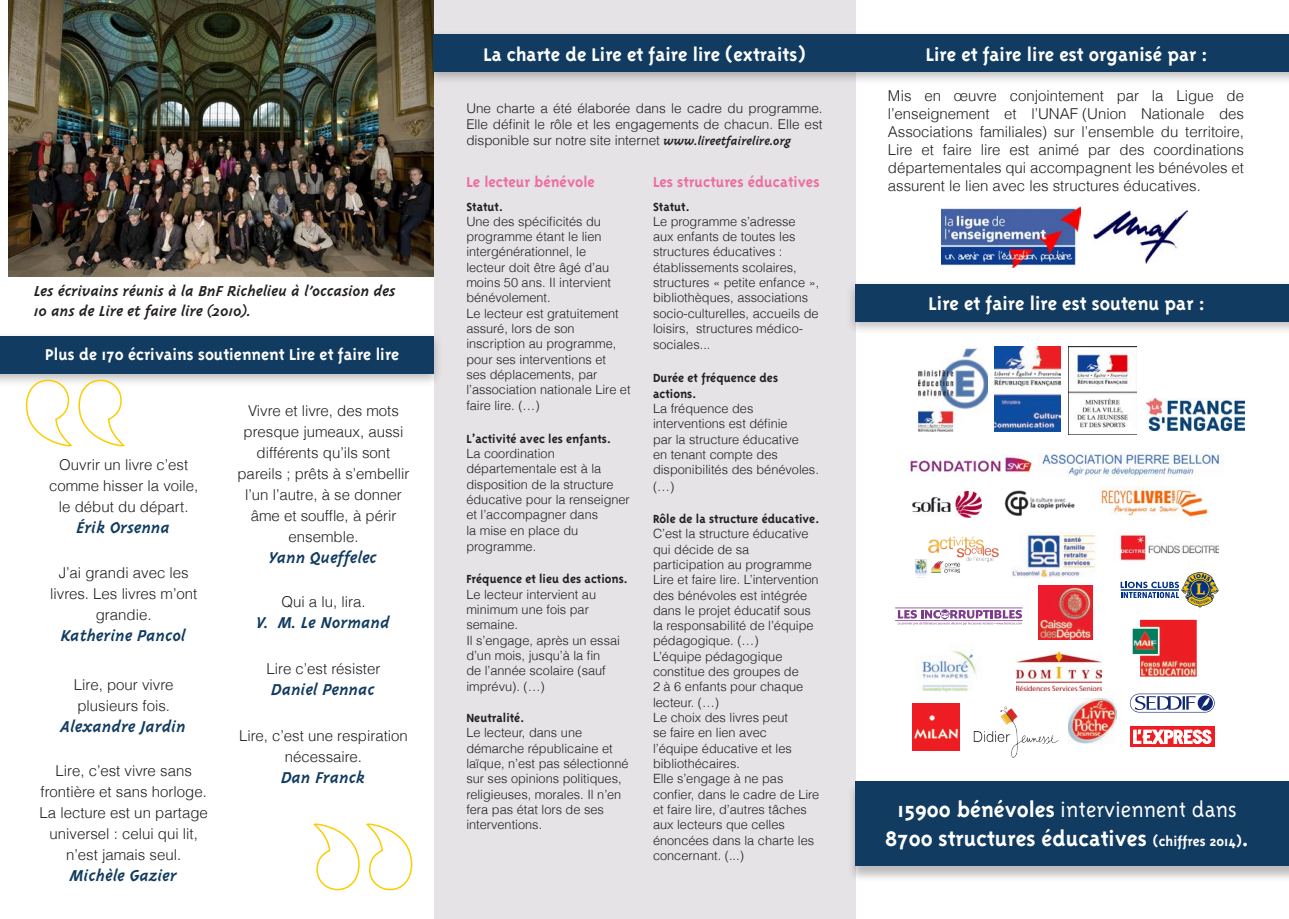
<style>
.page{position:relative;width:1289px;height:919px;background:#fff}
.page>*{position:absolute;margin:0;border:0;box-sizing:border-box;transform-origin:0 0}
.t1{font:700 24.15px "Triplex";color:#fff}
.t2{font:300 24.15px "Triplex";color:#fff}
.t3{font:700 21px "Triplex";color:#fff}
.t4{font:italic 700 18px "Triplex";color:#113b60}
.t5{font:700 18px "Triplex";color:#fff}
.t6{font:italic 700 16.5px/19.8px "Triplex";color:#231f20}
.t7{font:700 16.5px "Triplex";color:#ed6e9f}
.t8{font:300 15px/21px "Helvetica";color:#231f20;text-align:center}
.t9{font:300 13.5px/16.2px "Helvetica";color:#231f20;text-align:justify}
.t10{font:700 13.5px/16.2px "Triplex";color:#231f20}
.t11{font:300 12.75px/15.3px "Helvetica";color:#231f20}
.s1{font-family:"Triplex";font-weight:700;font-style:italic}
.s2{font-weight:700}
.s3{font-size:15.45px}
</style>
<div class="page">
<div style="left:434px;top:0;width:421px;height:918px;background:#e5e3e6"></div>
<img style="left:8px;top:0;width:426px;height:277px">
<div style="left:0;top:331px;width:443px;height:55px;background:#231f20;opacity:.3"></div>
<div style="left:0;top:336px;width:434px;height:37px;background:#113b60"></div>
<div style="left:846px;top:280px;width:442px;height:55px;background:#231f20;opacity:.3"></div>
<div style="left:855px;top:285px;width:433px;height:37px;background:#113b60"></div>
<img style="left:1038px;top:585px;width:54px;height:54px">
<img style="left:918px;top:346px;width:69px;height:85px">
<img style="left:1038px;top:454px;width:184px;height:22px">
<img style="left:921px;top:650px;width:56px;height:42px">
<div style="left:1129px;top:726px;width:85px;height:21px;background:#ee1d23"></div>
<svg style="left:1133px;top:729px;width:78px;height:15px"></svg>
<img style="left:905px;top:454px;width:127px;height:22px">
<img style="left:994px;top:346px;width:66px;height:85px">
<img style="left:1119px;top:534px;width:99px;height:27px">
<img style="left:1132px;top:619px;width:64px;height:57px">
<img style="left:1098px;top:486px;width:112px;height:32px">
<img style="left:1068px;top:346px;width:68px;height:88px">
<img style="left:912px;top:703px;width:47px;height:47px">
<svg style="left:1129px;top:693px;width:85px;height:19px"></svg>
<img style="left:1000px;top:706px;width:16px;height:51px">
<svg style="left:1120px;top:572px;width:98px;height:35px"></svg>
<hr style="left:1120px;top:589px;width:58px;height:1px;background:#003186">
<img style="left:1012px;top:533px;width:84px;height:44px">
<img style="left:915px;top:536px;width:84px;height:42px">
<img style="left:1016px;top:651px;width:85px;height:39px">
<img style="left:1068px;top:698px;width:48px;height:45px">
<svg style="left:25px;top:379px;width:101px;height:68px"></svg>
<svg style="left:313px;top:823px;width:100px;height:68px"></svg>
<div style="left:425px;top:30px;width:863px;height:55px;background:#231f20;opacity:.3"></div>
<div style="left:434px;top:35px;width:854px;height:37px;background:#113b60"></div>
<div style="left:846px;top:781px;width:442px;height:101px;background:#231f20;opacity:.3"></div>
<div style="left:855px;top:781px;width:433px;height:84px;background:#113b60"></div>
<img style="left:1093px;top:210px;width:94px;height:54px">
<img style="left:941px;top:206px;width:139px;height:61px">
<img style="left:912px;top:492px;width:69px;height:25px">
<img style="left:1004px;top:490px;width:71px;height:26px">
<svg style="left:895px;top:607px;width:127px;height:18px"></svg>
<img style="left:1146px;top:398px;width:97px;height:32px">
<p class="t6" style="left:34px;top:282px;width:363px">Les écrivains réunis à la BnF Richelieu à l’occasion des<br>10 ans de Lire et faire lire (2010).</p>
<p class="t5" style="left:45px;top:344px;width:355px">Plus de 170 écrivains soutiennent Lire et faire lire</p>
<p class="t8" style="left:49px;top:454px;width:151px">Ouvrir un livre c’est comme hisser la voile,</p>
<p class="t8" style="left:59px;top:496px;width:131px">le début du départ.</p>
<p class="t4" style="left:77px;top:518px;width:95px">Érik Orsenna</p>
<p class="t8" style="left:50px;top:562px;width:148px">J’ai grandi avec les livres. Les livres m’ont grandie.</p>
<p class="t4" style="left:61px;top:626px;width:126px">Katherine Pancol</p>
<p class="t8" style="left:74px;top:673px;width:101px">Lire, pour vivre</p>
<p class="t8" style="left:77px;top:694px;width:94px">plusieurs fois.</p>
<p class="t4" style="left:61px;top:717px;width:127px">Alexandre Jardin</p>
<p class="t8" style="left:39px;top:760px;width:170px">Lire, c’est vivre sans frontière et sans horloge.<br>La lecture est un partage universel : celui qui lit, n’est jamais seul.</p>
<p class="t4" style="left:70px;top:866px;width:109px">Michèle Gazier</p>
<p class="t8" style="left:237px;top:400px;width:173px">Vivre et livre, des mots presque jumeaux, aussi différents qu’ils sont pareils ; prêts à s’embellir l’un l’autre, à se donner âme et souffle, à périr ensemble.</p>
<p class="t4" style="left:269px;top:548px;width:109px">Yann Queffelec</p>
<p class="t8" style="left:281px;top:591px;width:86px">Qui a lu, lira.</p>
<p class="t4" style="left:257px;top:614px;width:135px">V. M. Le Normand</p>
<p class="t8" style="left:267px;top:658px;width:115px">Lire c’est résister</p>
<p class="t4" style="left:271px;top:681px;width:105px">Daniel Pennac</p>
<p class="t8" style="left:239px;top:725px;width:170px">Lire, c’est une respiration nécessaire.</p>
<p class="t4" style="left:281px;top:768px;width:86px">Dan Franck</p>
<p class="t3" style="left:483px;top:43px;width:324px">La charte de Lire et faire lire (extraits)</p>
<p class="t9" style="left:466px;top:100px;width:358px">Une charte a été élaborée dans le cadre du programme.<br>Elle définit le rôle et les engagements de chacun. Elle est disponible sur notre site internet <span class="s1">www.lireetfairelire.org</span></p>
<p class="t7" style="left:466px;top:173px;width:130px">Le lecteur bénévole</p>
<p class="t10" style="left:466px;top:198px;width:38px">Statut.</p>
<p class="t11" style="left:466px;top:213px;width:146px">Une des spécificités du programme étant le lien intergénérationnel, le lecteur doit être âgé d’au moins 50 ans. Il intervient bénévolement.</p>
<p class="t11" style="left:466px;top:305px;width:166px">Le lecteur est gratuitement assuré, lors de son inscription au programme, pour ses interventions et<br>ses déplacements, par l’association nationale Lire et faire lire. (…)</p>
<p class="t10" style="left:466px;top:430px;width:146px">L’activité avec les enfants.</p>
<p class="t11" style="left:466px;top:446px;width:165px">La coordination départementale est à la disposition de la structure éducative pour la renseigner et l’accompagner dans<br>la mise en place du programme.</p>
<p class="t10" style="left:466px;top:571px;width:163px">Fréquence et lieu des actions.</p>
<p class="t11" style="left:466px;top:586px;width:131px">Le lecteur intervient au minimum une fois par semaine.</p>
<p class="t11" style="left:466px;top:632px;width:155px">Il s’engage, après un essai d’un mois, jusqu’à la fin<br>de l’année scolaire (sauf imprévu). (…)</p>
<p class="t10" style="left:466px;top:709px;width:60px">Neutralité.</p>
<p class="t11" style="left:466px;top:725px;width:164px">Le lecteur, dans une démarche républicaine et laïque, n’est pas sélectionné sur ses opinions politiques, religieuses, morales. Il n’en fera pas état lors de ses interventions.</p>
<p class="t7" style="left:653px;top:173px;width:168px">Les structures éducatives</p>
<p class="t10" style="left:653px;top:198px;width:38px">Statut.</p>
<p class="t11" style="left:653px;top:213px;width:168px">Le programme s’adresse aux enfants de toutes les structures éducatives : établissements scolaires, structures « petite enfance », bibliothèques, associations socio-culturelles, accueils de loisirs, structures médico&shy;sociales...</p>
<p class="t10" style="left:653px;top:369px;width:127px">Durée et fréquence des actions.</p>
<p class="t11" style="left:653px;top:401px;width:167px">La fréquence des interventions est définie<br>par la structure éducative<br>en tenant compte des disponibilités des bénévoles. (…)</p>
<p class="t10" style="left:653px;top:510px;width:168px">Rôle de la structure éducative.</p>
<p class="t11" style="left:653px;top:526px;width:167px">C’est la structure éducative qui décide de sa participation au programme<br>Lire et faire lire. L’intervention des bénévoles est intégrée dans le projet éducatif sous la responsabilité de l’équipe pédagogique. (…)</p>
<p class="t11" style="left:653px;top:648px;width:152px">L’équipe pédagogique constitue des groupes de<br>2 à 6 enfants pour chaque lecteur. (…)</p>
<p class="t11" style="left:653px;top:709px;width:140px">Le choix des livres peut se faire en lien avec l’équipe éducative et les bibliothécaires.</p>
<p class="t11" style="left:653px;top:770px;width:168px">Elle s’engage à ne pas confier, dans le cadre de Lire et faire lire, d’autres tâches aux lecteurs que celles énoncées dans la charte les concernant. (...)</p>
<p class="t3" style="left:925px;top:43px;width:283px">Lire et faire lire est organisé par :</p>
<p class="t8" style="left:887px;top:87px;width:358px;line-height:18px;text-align:justify">Mis en œuvre conjointement par la Ligue de l’enseignement et l’UNAF (Union Nationale des Associations familiales) sur l’ensemble du territoire, Lire et faire lire est animé par des coordinations départementales qui accompagnent les bénévoles et assurent le lien avec les structures éducatives.</p>
<p class="t3" style="left:928px;top:292px;width:278px">Lire et faire lire est soutenu par :</p>
<p class="t2" style="left:897px;top:795px;width:341px"><span class="s2">15900 bénévoles</span> interviennent dans</p>
<p class="t1" style="left:885px;top:824px;width:365px">8700 structures éducatives <span class="s3">(chiffres 2014)</span>.</p>
</div>
